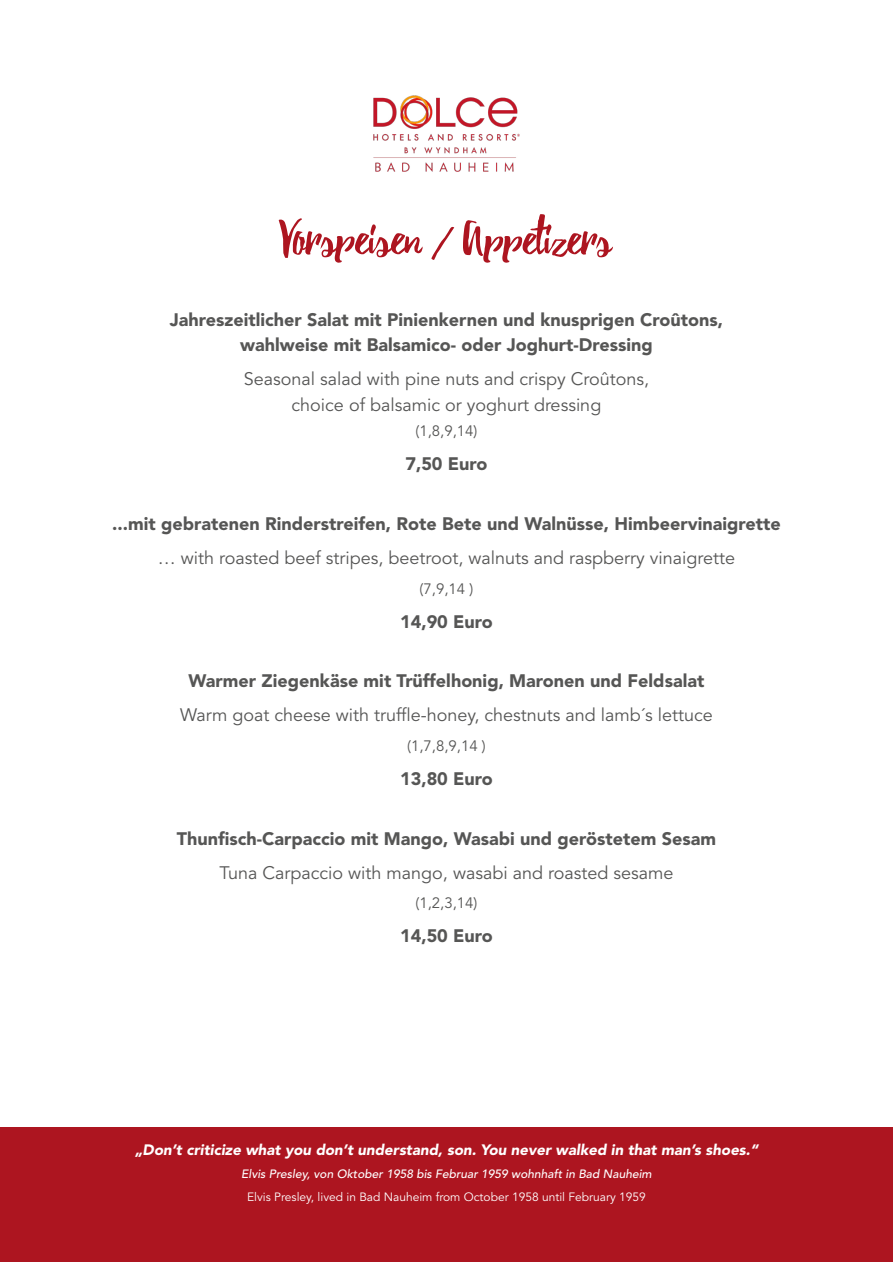
<style>
.page{position:relative;width:893px;height:1263px;background:#fff}
.page>*{position:absolute;margin:0;border:0;box-sizing:border-box;transform-origin:0 0}
.t1{font:51px "Debby";color:#ad1520}
.t2{font:900 18px/25.5px "Avenir LT Std";color:#565655;text-align:center}
.t3{font:18px/25.5px "Avenir LT Std";color:#565655;text-align:center}
.t4{font:italic 900 15px "Avenir LT Std";color:#fff}
.t5{font:15px "Avenir LT Std";color:#565655}
.t6{font:12px "Avenir LT Std";color:#fff}
.t7{font:italic 500 12px "Avenir LT Std";color:#fff}
</style>
<div class="page">
<div style="left:0;top:1128px;width:893px;height:134px;background:#ad1520"></div>
<img style="left:373px;top:95px;width:147px;height:77px">
<h1 class="t1" style="left:281px;top:207px;width:332px">Vorspeisen / Appetizers</h1>
<p class="t2" style="left:170px;top:307px;width:555px">Jahreszeitlicher Salat mit Pinienkernen und knusprigen Croûtons, wahlweise mit Balsamico- oder Joghurt-Dressing</p>
<p class="t3" style="left:244px;top:367px;width:407px">Seasonal salad with pine nuts and crispy Croûtons, choice of balsamic or yoghurt dressing</p>
<p class="t5" style="left:415px;top:423px;width:64px">(1,8,9,14)</p>
<p class="t2" style="left:405px;top:451px;width:84px">7,50 Euro</p>
<p class="t2" style="left:112px;top:511px;width:670px">...mit gebratenen Rinderstreifen, Rote Bete und Walnüsse, Himbeervinaigrette</p>
<p class="t3" style="left:158px;top:545px;width:579px">… with roasted beef stripes, beetroot, walnuts and raspberry vinaigrette</p>
<p class="t5" style="left:420px;top:580px;width:55px">(7,9,14 )</p>
<p class="t2" style="left:400px;top:609px;width:94px">14,90 Euro</p>
<p class="t2" style="left:189px;top:668px;width:517px">Warmer Ziegenkäse mit Trüffelhonig, Maronen und Feldsalat</p>
<p class="t3" style="left:180px;top:703px;width:534px">Warm goat cheese with truffle-honey, chestnuts and lamb´s lettuce</p>
<p class="t5" style="left:407px;top:737px;width:80px">(1,7,8,9,14 )</p>
<p class="t2" style="left:400px;top:766px;width:94px">13,80 Euro</p>
<p class="t2" style="left:177px;top:825px;width:541px">Thunfisch-Carpaccio mit Mango, Wasabi und geröstetem Sesam</p>
<p class="t3" style="left:220px;top:860px;width:455px">Tuna Carpaccio with mango, wasabi and roasted sesame</p>
<p class="t5" style="left:415px;top:894px;width:64px">(1,2,3,14)</p>
<p class="t2" style="left:400px;top:923px;width:94px">14,50 Euro</p>
<p class="t4" style="left:135px;top:1141px;width:625px">„Don’t criticize what you don’t understand, son. You never walked in that man’s shoes.“</p>
<p class="t7" style="left:241px;top:1167px;width:412px">Elvis Presley, von Oktober 1958 bis Februar 1959 wohnhaft in Bad Nauheim</p>
<p class="t6" style="left:247px;top:1190px;width:400px">Elvis Presley, lived in Bad Nauheim from October 1958 until February 1959</p>
</div>
